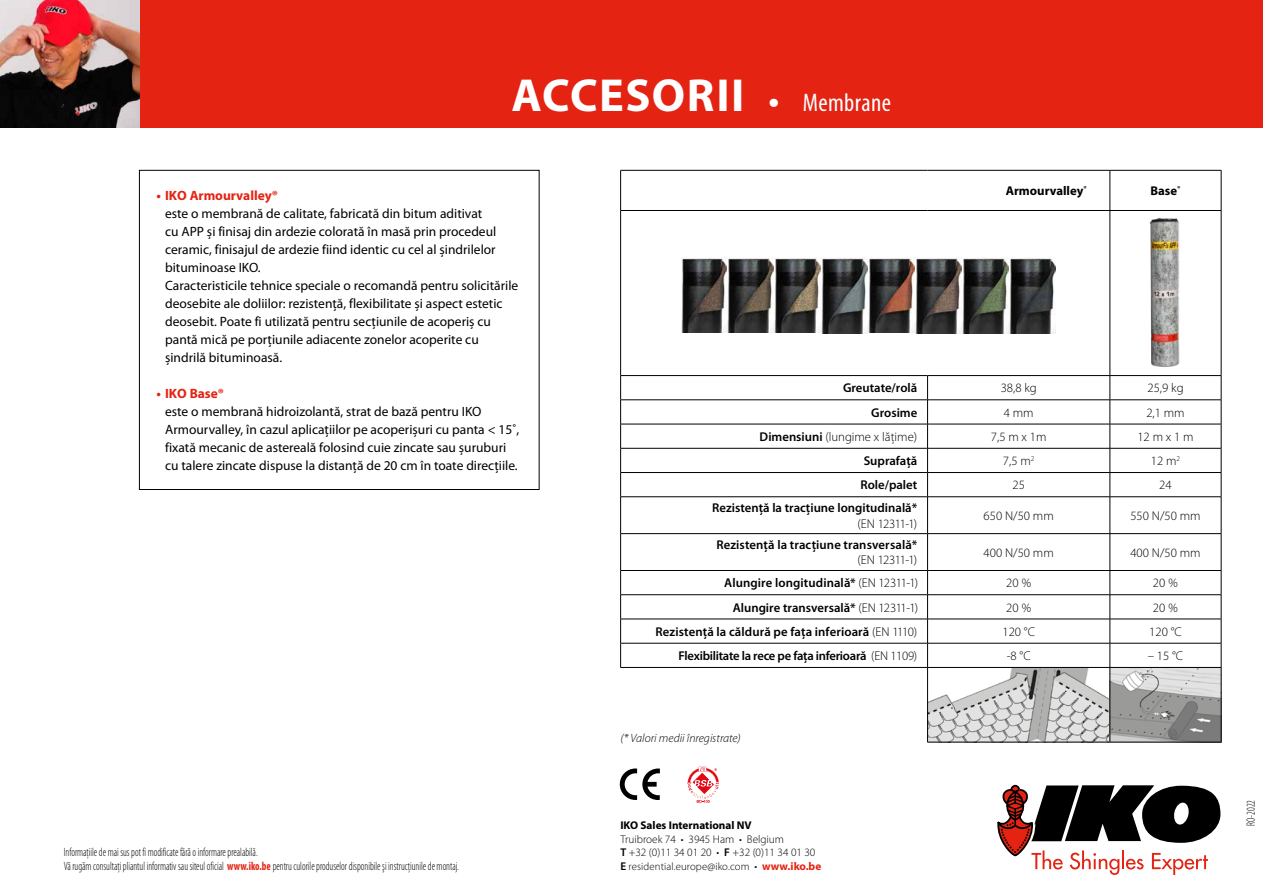
<style>
.page{position:relative;width:1263px;height:893px;background:#fff}
.page>*{position:absolute;margin:0;border:0;box-sizing:border-box;transform-origin:0 0}
.t1{font:700 46.5px "Myriad Pro";letter-spacing:.03em;color:#fff}
.t2{font:13.5px/18px "Myriad Pro";color:#000}
.t3{font:700 13.5px "Myriad Pro";color:#e42313}
.t4{font:600 12.75px "Myriad Pro";color:#000}
.t5{font:300 12.75px "Myriad Pro";color:#000}
.t6{font:600 12.75px "Myriad Pro";letter-spacing:-.02em;color:#000}
.t7{font:700 12.75px "Myriad Pro";color:#000}
.t8{font:300 condensed 12px/14.4px "Myriad Pro";color:#000;scale:.86 1}
.t9{font:italic 300 12px "Myriad Pro";color:#000}
.t10{font:300 11.25px/13.5px "Myriad Pro";color:#000}
.t11{font:700 11.25px "Myriad Pro";color:#000}
.t12{font:300 10.8px "Myriad Pro";letter-spacing:.005em;color:#000}
.s1{font-weight:300}
.s2{font-weight:400;font-stretch:condensed;font-size:25.5px}
.s3{font-weight:700;color:#e42313}
.s4{font-weight:600}
.s5{font-weight:600;font-size:11.25px}
.s6{font-size:11.25px}
.s7{font-weight:700;font-size:11.25px;color:#e42313}
</style>
<div class="page">
<div style="left:0;top:0;width:1263px;height:128px;background:#e42313"></div>
<svg style="left:620px;top:768px;width:40px;height:32px"></svg>
<svg style="left:997px;top:784px;width:223px;height:91px"></svg>
<img style="left:0;top:0;width:139px;height:128px">
<img style="left:681px;top:257px;width:374px;height:76px">
<svg style="left:687px;top:767px;width:32px;height:24px"></svg>
<svg style="left:697px;top:800px;width:13px;height:3px"></svg>
<img style="left:690px;top:789px;width:27px;height:6px">
<img style="left:928px;top:668px;width:181px;height:74px">
<img style="left:1109px;top:668px;width:112px;height:74px">
<hr style="left:927px;top:400px;width:183px;height:1px;background:#000">
<hr style="left:927px;top:424px;width:183px;height:1px;background:#000">
<hr style="left:927px;top:448px;width:183px;height:1px;background:#000">
<hr style="left:927px;top:472px;width:183px;height:1px;background:#000">
<hr style="left:927px;top:496px;width:183px;height:1px;background:#000">
<hr style="left:927px;top:497px;width:1px;height:36px;background:#000">
<hr style="left:927px;top:533px;width:183px;height:1px;background:#000">
<hr style="left:927px;top:534px;width:1px;height:36px;background:#000">
<hr style="left:927px;top:570px;width:183px;height:1px;background:#000">
<hr style="left:927px;top:594px;width:183px;height:1px;background:#000">
<hr style="left:927px;top:619px;width:183px;height:1px;background:#000">
<hr style="left:927px;top:643px;width:183px;height:1px;background:#000">
<hr style="left:927px;top:667px;width:183px;height:1px;background:#000">
<hr style="left:927px;top:668px;width:1px;height:74px;background:#000">
<hr style="left:927px;top:742px;width:183px;height:1px;background:#000">
<hr style="left:620px;top:375px;width:307px;height:1px;background:#000">
<hr style="left:620px;top:400px;width:307px;height:1px;background:#000">
<hr style="left:620px;top:424px;width:307px;height:1px;background:#000">
<hr style="left:620px;top:448px;width:307px;height:1px;background:#000">
<hr style="left:620px;top:472px;width:307px;height:1px;background:#000">
<svg style="left:620px;top:376px;width:1px;height:120px"></svg>
<svg style="left:927px;top:376px;width:1px;height:120px"></svg>
<hr style="left:620px;top:496px;width:307px;height:1px;background:#000">
<hr style="left:620px;top:497px;width:1px;height:36px;background:#000">
<hr style="left:620px;top:533px;width:307px;height:1px;background:#000">
<hr style="left:620px;top:534px;width:1px;height:36px;background:#000">
<svg style="left:620px;top:570px;width:308px;height:97px"></svg>
<hr style="left:620px;top:667px;width:307px;height:1px;background:#000">
<hr style="left:1110px;top:170px;width:111px;height:1px;background:#000">
<hr style="left:1221px;top:171px;width:1px;height:39px;background:#000">
<hr style="left:1110px;top:210px;width:111px;height:1px;background:#000">
<hr style="left:1221px;top:211px;width:1px;height:164px;background:#000">
<hr style="left:1110px;top:375px;width:111px;height:1px;background:#000">
<hr style="left:1110px;top:400px;width:111px;height:1px;background:#000">
<hr style="left:1110px;top:424px;width:111px;height:1px;background:#000">
<hr style="left:1110px;top:448px;width:111px;height:1px;background:#000">
<hr style="left:1110px;top:472px;width:111px;height:1px;background:#000">
<svg style="left:1110px;top:376px;width:1px;height:120px"></svg>
<svg style="left:1221px;top:376px;width:1px;height:120px"></svg>
<hr style="left:1110px;top:496px;width:111px;height:1px;background:#000">
<hr style="left:1110px;top:497px;width:1px;height:36px;background:#000">
<hr style="left:1221px;top:497px;width:1px;height:36px;background:#000">
<hr style="left:1110px;top:533px;width:111px;height:1px;background:#000">
<hr style="left:1110px;top:534px;width:1px;height:36px;background:#000">
<hr style="left:1221px;top:534px;width:1px;height:36px;background:#000">
<hr style="left:1110px;top:570px;width:111px;height:1px;background:#000">
<hr style="left:1110px;top:594px;width:111px;height:1px;background:#000">
<hr style="left:1110px;top:619px;width:111px;height:1px;background:#000">
<hr style="left:1110px;top:643px;width:111px;height:1px;background:#000">
<svg style="left:1110px;top:571px;width:1px;height:96px"></svg>
<svg style="left:1221px;top:571px;width:1px;height:96px"></svg>
<hr style="left:1110px;top:667px;width:111px;height:1px;background:#000">
<hr style="left:1110px;top:668px;width:1px;height:74px;background:#000">
<hr style="left:1221px;top:668px;width:1px;height:74px;background:#000">
<hr style="left:1110px;top:742px;width:111px;height:1px;background:#000">
<hr style="left:620px;top:170px;width:307px;height:1px;background:#000">
<hr style="left:620px;top:171px;width:1px;height:39px;background:#000">
<hr style="left:927px;top:170px;width:183px;height:1px;background:#000">
<hr style="left:1110px;top:171px;width:1px;height:39px;background:#000">
<hr style="left:620px;top:210px;width:307px;height:1px;background:#000">
<hr style="left:620px;top:211px;width:1px;height:164px;background:#000">
<hr style="left:927px;top:210px;width:183px;height:1px;background:#000">
<hr style="left:1110px;top:211px;width:1px;height:164px;background:#000">
<hr style="left:927px;top:375px;width:183px;height:1px;background:#000">
<img style="left:1149px;top:217px;width:31px;height:150px">
<div style="left:139px;top:170px;width:400px;height:320px;border:1px solid #000"></div>
<h1 class="t1" style="left:512px;top:65px;width:381px">ACCESORII <span class="s1">•</span> <span class="s2">Membrane</span></h1>
<p class="t3" style="left:157px;top:187px;width:123px">• IKO Armourvalley®</p>
<p class="t2" style="left:165px;top:205px;width:355px">este o membrană de calitate, fabricată din bitum aditivat<br>cu APP şi finisaj din ardezie colorată în masă prin procedeul ceramic, finisajul de ardezie fiind identic cu cel al şindrilelor bituminoase IKO.<br>Caracteristicile tehnice speciale o recomandă pentru solicitările deosebite ale doliilor: rezistenţă, flexibilitate şi aspect estetic deosebit. Poate fi utilizată pentru secţiunile de acoperiş cu pantă mică pe porţiunile adiacente zonelor acoperite cu şindrilă bituminoasă.</p>
<p class="t3" style="left:157px;top:385px;width:69px">• IKO Base®</p>
<p class="t2" style="left:165px;top:403px;width:356px">este o membrană hidroizolantă, strat de bază pentru IKO Armourvalley, în cazul aplicaţiilor pe acoperişuri cu panta &lt; 15˚, fixată mecanic de astereală folosind cuie zincate sau şuruburi cu talere zincate dispuse la distanţă de 20 cm în toate direcțiile.</p>
<p class="t8" style="left:64px;top:845px;width:461px">Informaţiile de mai sus pot fi modificate fără o informare prealabilă.<br>Vă rugăm consultaţi pliantul informativ sau siteul oficial <span class="s3">www.iko.be</span> pentru culorile produselor disponibile şi instrucţiunile de montaj.</p>
<p class="t7" style="left:1006px;top:183px;width:83px">Armourvalley<sup>®</sup></p>
<p class="t7" style="left:1150px;top:183px;width:32px">Base<sup>®</sup></p>
<p class="t4" style="left:843px;top:380px;width:76px">Greutate/rolă</p>
<p class="t5" style="left:1001px;top:381px;width:38px">38,8 kg</p>
<p class="t5" style="left:1147px;top:381px;width:38px">25,9 kg</p>
<p class="t4" style="left:871px;top:404px;width:48px">Grosime</p>
<p class="t5" style="left:1004px;top:405px;width:31px">4 mm</p>
<p class="t5" style="left:1146px;top:405px;width:40px">2,1 mm</p>
<p class="t5" style="left:760px;top:429px;width:159px"><span class="s4">Dimensiuni</span> (lungime x lăţime)</p>
<p class="t5" style="left:991px;top:429px;width:57px">7,5 m x 1m</p>
<p class="t5" style="left:1137px;top:429px;width:58px">12 m x 1 m</p>
<p class="t4" style="left:864px;top:453px;width:55px">Suprafaţă</p>
<p class="t5" style="left:1003px;top:453px;width:33px">7,5 m<sup>2</sup></p>
<p class="t5" style="left:1151px;top:453px;width:31px">12 m<sup>2</sup></p>
<p class="t4" style="left:860px;top:477px;width:58px">Role/palet</p>
<p class="t5" style="left:1012px;top:477px;width:14px">25</p>
<p class="t5" style="left:1159px;top:477px;width:14px">24</p>
<p class="t4" style="left:712px;top:500px;width:207px">Rezistenţă la tracţiune longitudinală*</p>
<p class="t5" style="left:857px;top:516px;width:61px">(EN 12311-1)</p>
<p class="t5" style="left:984px;top:508px;width:72px">650 N/50 mm</p>
<p class="t5" style="left:1130px;top:508px;width:72px">550 N/50 mm</p>
<p class="t4" style="left:716px;top:537px;width:202px">Rezistenţă la tracţiune transversală*</p>
<p class="t5" style="left:857px;top:553px;width:61px">(EN 12311-1)</p>
<p class="t5" style="left:984px;top:545px;width:72px">400 N/50 mm</p>
<p class="t5" style="left:1130px;top:545px;width:72px">400 N/50 mm</p>
<p class="t4" style="left:724px;top:575px;width:195px">Alungire longitudinală* <span class="s1">(EN 12311-1)</span></p>
<p class="t5" style="left:1006px;top:575px;width:27px">20 %</p>
<p class="t5" style="left:1153px;top:575px;width:27px">20 %</p>
<p class="t4" style="left:733px;top:599px;width:187px">Alungire transversală* <span class="s1">(EN 12311-1)</span></p>
<p class="t5" style="left:1006px;top:600px;width:27px">20 %</p>
<p class="t5" style="left:1153px;top:600px;width:27px">20 %</p>
<p class="t4" style="left:655px;top:623px;width:263px">Rezistenţă la căldură pe faţa inferioară <span class="s1">(EN 1110)</span></p>
<p class="t5" style="left:1002px;top:624px;width:34px">120 °C</p>
<p class="t5" style="left:1149px;top:624px;width:34px">120 °C</p>
<p class="t6" style="left:679px;top:648px;width:240px">Flexibilitate la rece pe faţa inferioară <span class="s1">(EN 1109)</span></p>
<p class="t5" style="left:1007px;top:648px;width:25px">-8 °C</p>
<p class="t5" style="left:1148px;top:648px;width:37px">– 15 °C</p>
<p class="t9" style="left:621px;top:731px;width:122px">(* Valori medii înregistrate)</p>
<p class="t11" style="left:620px;top:818px;width:133px">IKO Sales International NV</p>
<p class="t10" style="left:620px;top:832px;width:197px">Truibroek 74 • 3945 Ham • Belgium<br><span class="s4">T</span> +32 (0)11 34 01 20 • <span class="s4">F</span> +32 (0)11 34 01 30</p>
<p class="t12" style="left:620px;top:859px;width:202px"><span class="s5">E</span> residential.europe@iko.com <span class="s6">•</span> <span class="s7">www.iko.be</span></p>
<p class="t8" style="left:1244px;top:826px;width:32px;rotate:-90deg">RO-2022</p>
</div>
